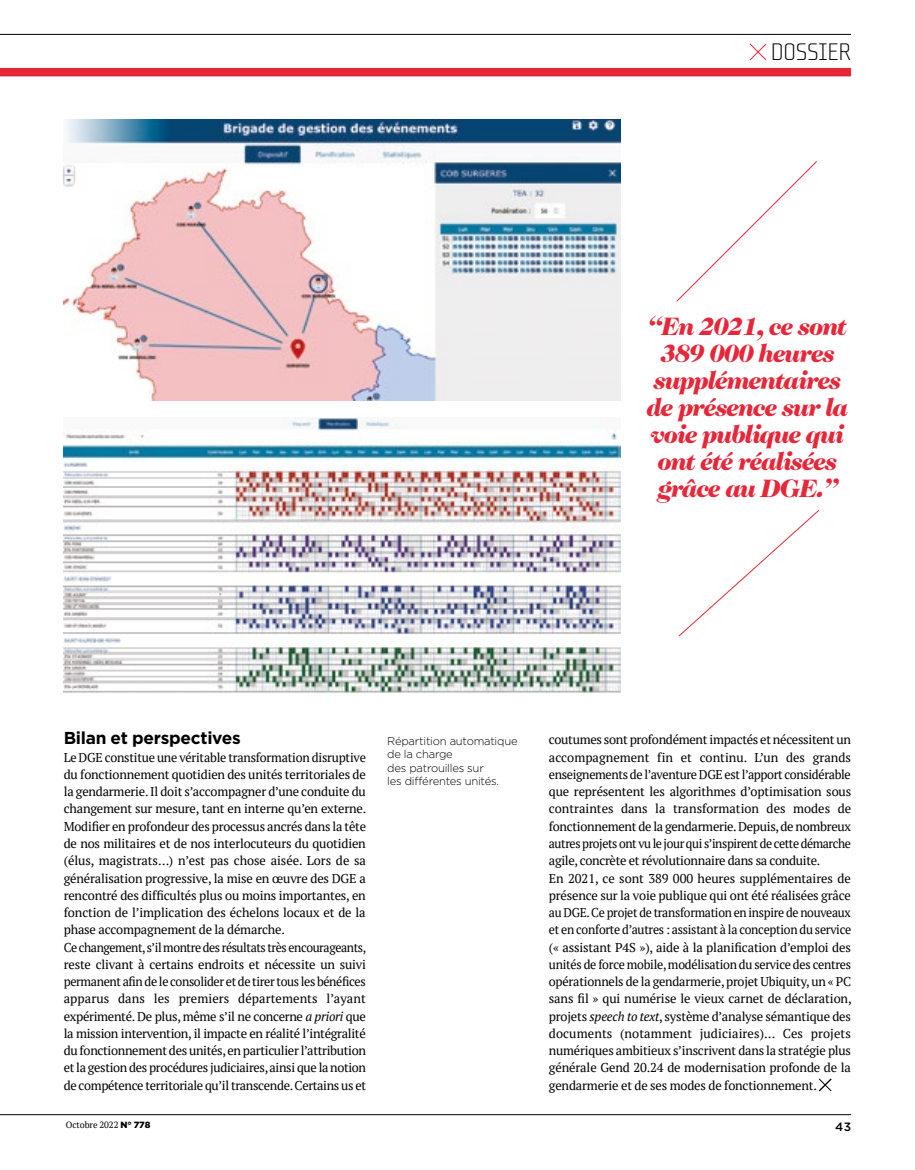
<style>
.page{position:relative;width:915px;height:1170px;background:#fff}
.page>*{position:absolute;margin:0;border:0;box-sizing:border-box;transform-origin:0 0}
.t1{font:25.95px "Transfer B Gauge";letter-spacing:-.01em;color:#000}
.t2{font:italic 900 25.5px/27px "Caslon Two Twenty Four";letter-spacing:-.045em;color:#e62739;text-align:center}
.t3{font:700 17.25px "Gotham";letter-spacing:-.015em;color:#000}
.t4{font:12.75px/17.2px "PT Serif";letter-spacing:-.015em;color:#000}
.t5{font:500 12px "Gotham";color:#000}
.t6{font:300 11.25px/13.5px "Gotham";letter-spacing:-.02em;color:#000}
.t7{font:9px "PT Serif";letter-spacing:-.005em;color:#000}
.s1{font-style:italic}
.s2{font-family:"Gotham";font-weight:900}
</style>
<div class="page">
<hr style="left:0;top:1114px;width:850px;height:1px;background:#000">
<hr style="left:0;top:34px;width:850px;height:1px;background:#000">
<svg style="left:749px;top:43px;width:17px;height:18px"></svg>
<div style="left:0;top:68px;width:850px;height:8px;background:#e62739"></div>
<svg style="left:818px;top:1078px;width:13px;height:13px"></svg>
<svg style="left:678px;top:509px;width:141px;height:127px"></svg>
<svg style="left:676px;top:161px;width:141px;height:141px"></svg>
<img style="left:64px;top:119px;width:556px;height:281px">
<img style="left:64px;top:417px;width:556px;height:276px">
<h1 class="t1" style="left:770px;top:38px;width:82px">DOSSIER</h1>
<h2 class="t2" style="left:645px;top:312px;width:203px">“En 2021, ce sont<br>389 000 heures supplémentaires de présence sur la voie publique qui ont été réalisées grâce au DGE.”</h2>
<h3 class="t3" style="left:64px;top:726px;width:178px">Bilan et perspectives</h3>
<p class="t4" style="left:64px;top:748px;width:304px">Le DGE constitue une véritable transformation disruptive du fonctionnement quotidien des unités territoriales de la gendarmerie. Il doit s’accompagner d’une conduite du changement sur mesure, tant en interne qu’en externe.<br>Modifier en profondeur des processus ancrés dans la tête de nos militaires et de nos interlocuteurs du quotidien (élus, magistrats…) n’est pas chose aisée. Lors de sa généralisation progressive, la mise en œuvre des DGE a rencontré des difficultés plus ou moins importantes, en fonction de l’implication des échelons locaux et de la phase accompagnement de la démarche.<br>Ce changement, s’il montre des résultats très encourageants, reste clivant à certains endroits et nécessite un suivi permanent afin de le consolider et de tirer tous les bénéfices apparus dans les premiers départements l’ayant expérimenté. De plus, même s’il ne concerne <span class="s1">a priori</span> que la mission intervention, il impacte en réalité l’intégralité du fonctionnement des unités, en particulier l’attribution et la gestion des procédures judiciaires, ainsi que la notion de compétence territoriale qu’il transcende. Certains us et</p>
<p class="t6" style="left:387px;top:733px;width:132px">Répartition automatique de la charge<br>des patrouilles sur<br>les différentes unités.</p>
<p class="t4" style="left:548px;top:731px;width:304px">coutumes sont profondément impactés et nécessitent un accompagnement fin et continu. L’un des grands enseignements de l’aventure DGE est l’apport considérable que représentent les algorithmes d’optimisation sous contraintes dans la transformation des modes de fonctionnement de la gendarmerie. Depuis, de nombreux autres projets ont vu le jour qui s’inspirent de cette démarche agile, concrète et révolutionnaire dans sa conduite.<br>En 2021, ce sont 389 000 heures supplémentaires de présence sur la voie publique qui ont été réalisées grâce au DGE. Ce projet de transformation en inspire de nouveaux et en conforte d’autres : assistant à la conception du service (« assistant P4S »), aide à la planification d’emploi des unités de force mobile, modélisation du service des centres opérationnels de la gendarmerie, projet Ubiquity, un « PC sans fil » qui numérise le vieux carnet de déclaration, projets <span class="s1">speech to text</span>, système d’analyse sémantique des documents (notamment judiciaires)… Ces projets numériques ambitieux s’inscrivent dans la stratégie plus générale Gend 20.24 de modernisation profonde de la gendarmerie et de ses modes de fonctionnement.</p>
<p class="t7" style="left:66px;top:1119px;width:86px">Octobre 2022 <span class="s2">N° 778</span></p>
<p class="t5" style="left:835px;top:1118px;width:17px">43</p>
</div>
